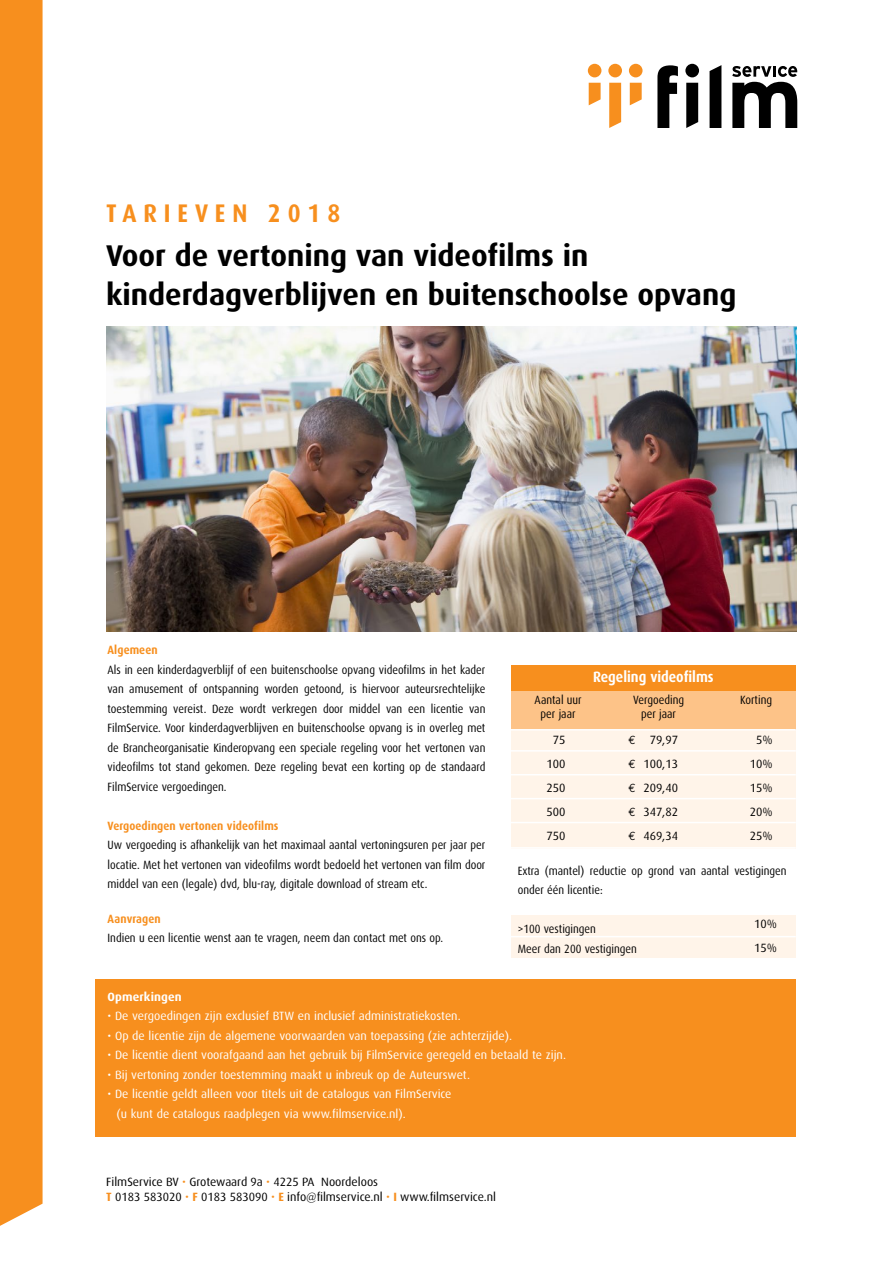
<style>
.page{position:relative;width:893px;height:1263px;background:#fff}
.page>*{position:absolute;margin:0;border:0;box-sizing:border-box;transform-origin:0 0}
.t1{font:700 30px/39px "Dax";color:#000}
.t2{font:700 25.5px "Dax";letter-spacing:.3em;color:#f78f1e;scale:.9 1}
.t3{font:700 15px "Dax";color:#fff;scale:.9 1}
.t4{font:12px/19.5px "Dax";color:#000;text-align:justify;scale:.9 1}
.t5{font:12px/19.5px "Dax";color:#fff}
.t6{font:12px/24px "Dax";color:#000;text-align:center}
.t7{font:700 12px "Dax";letter-spacing:.01em;color:#f78f1e;scale:.9 1}
.t8{font:700 12px "Dax";letter-spacing:.01em;color:#fff}
.s1{font-family:"Euro Mono"}
.s2{color:#f78f1e}
.s3{font-weight:700;color:#f78f1e}
</style>
<div class="page">
<div style="left:96px;top:979px;width:700px;height:158px;background:#f78f1e"></div>
<div style="left:0;top:0;width:43px;height:1226px;background:#f78f1e"></div>
<svg style="left:588px;top:64px;width:13px;height:41px"></svg>
<svg style="left:608px;top:64px;width:14px;height:64px"></svg>
<svg style="left:629px;top:64px;width:13px;height:41px"></svg>
<svg style="left:685px;top:64px;width:14px;height:64px"></svg>
<svg style="left:657px;top:65px;width:21px;height:63px"></svg>
<svg style="left:710px;top:65px;width:11px;height:63px"></svg>
<svg style="left:732px;top:66px;width:65px;height:62px"></svg>
<img style="left:106px;top:326px;width:691px;height:305px">
<div style="left:511px;top:666px;width:285px;height:183px;background:#fff4e9"></div>
<div style="left:511px;top:915px;width:285px;height:43px;background:#fff4e9"></div>
<div style="left:511px;top:690px;width:285px;height:39px;background:#fdc388"></div>
<hr style="left:511px;top:750px;width:285px;height:2px;background:#fff">
<hr style="left:511px;top:774px;width:285px;height:1px;background:#fff">
<hr style="left:511px;top:798px;width:285px;height:1px;background:#fff">
<hr style="left:511px;top:822px;width:285px;height:1px;background:#fff">
<hr style="left:511px;top:847px;width:285px;height:2px;background:#fff">
<hr style="left:511px;top:729px;width:285px;height:1px;background:#fff">
<div style="left:511px;top:666px;width:285px;height:25px;background:#f78f1e"></div>
<hr style="left:511px;top:936px;width:285px;height:1px;background:#fff">
<h2 class="t2" style="left:106px;top:199px;width:262px">TARIEVEN 2018</h2>
<h1 class="t1" style="left:106px;top:236px;width:632px">Voor de vertoning van videofilms in kinderdagverblijven en buitenschoolse opvang</h1>
<p class="t7" style="left:108px;top:643px;width:57px">Algemeen</p>
<p class="t4" style="left:108px;top:660px;width:421px">Als in een kinderdagverblijf of een buitenschoolse opvang videofilms in het kader van amusement of ontspanning worden getoond, is hiervoor auteursrechtelijke toestemming vereist. Deze wordt verkregen door middel van een licentie van FilmService. Voor kinderdagverblijven en buitenschoolse opvang is in overleg met de Brancheorganisatie Kinderopvang een speciale regeling voor het vertonen van videofilms tot stand gekomen. Deze regeling bevat een korting op de standaard FilmService vergoedingen.</p>
<p class="t7" style="left:108px;top:819px;width:191px">Vergoedingen vertonen videofilms</p>
<p class="t4" style="left:108px;top:835px;width:421px">Uw vergoeding is afhankelijk van het maximaal aantal vertoningsuren per jaar per locatie. Met het vertonen van videofilms wordt bedoeld het vertonen van film door middel van een (legale) dvd, blu-ray, digitale download of stream etc.</p>
<p class="t7" style="left:108px;top:912px;width:60px">Aanvragen</p>
<p class="t4" style="left:108px;top:928px;width:374px">Indien u een licentie wenst aan te vragen, neem dan contact met ons op.</p>
<p class="t3" style="left:593px;top:668px;width:135px">Regeling videofilms</p>
<p class="t4" style="left:534px;top:690px;width:54px">Aantal uur</p>
<p class="t4" style="left:633px;top:690px;width:58px">Vergoeding</p>
<p class="t4" style="left:740px;top:690px;width:37px">Korting</p>
<p class="t4" style="left:541px;top:704px;width:40px">per jaar</p>
<p class="t4" style="left:641px;top:704px;width:40px">per jaar</p>
<p class="t6" style="left:546px;top:728px;width:21px">75<br>100<br>250<br>500<br>750</p>
<p class="t6" style="left:750px;top:728px;width:24px">5%<br>10%<br>15%<br>20%<br>25%</p>
<p class="t6" style="left:629px;top:728px;width:51px;text-align:justify"><span class="s1">E</span> 79,97<br><span class="s1">E</span> 100,13<br><span class="s1">E</span> 209,40<br><span class="s1">E</span> 347,82<br><span class="s1">E</span> 469,34</p>
<p class="t4" style="left:518px;top:861px;width:300px">Extra (mantel) reductie op grond van aantal vestigingen onder één licentie:</p>
<p class="t4" style="left:518px;top:919px;width:134px">&gt;100 vestigingen<br>Meer dan 200 vestigingen</p>
<p class="t6" style="left:754px;top:912px;width:24px;text-align:left">10%<br>15%</p>
<p class="t8" style="left:108px;top:990px;width:76px">Opmerkingen</p>
<p class="t5" style="left:108px;top:1006px;width:355px">• De vergoedingen zijn exclusief BTW en inclusief administratiekosten.</p>
<p class="t5" style="left:108px;top:1026px;width:406px">• Op de licentie zijn de algemene voorwaarden van toepassing (zie achterzijde).</p>
<p class="t5" style="left:108px;top:1045px;width:460px">• De licentie dient voorafgaand aan het gebruik bij FilmService geregeld en betaald te zijn.</p>
<p class="t5" style="left:108px;top:1065px;width:364px">• Bij vertoning zonder toestemming maakt u inbreuk op de Auteurswet.</p>
<p class="t5" style="left:117px;top:1084px;width:336px;text-indent:-9px">• De licentie geldt alleen voor titels uit de catalogus van FilmService (u kunt de catalogus raadplegen via www.filmservice.nl).</p>
<p class="t6" style="left:106px;top:1175px;width:391px;line-height:15px;text-align:left">FilmService BV <span class="s2">•</span> Grotewaard 9a <span class="s2">•</span> 4225 PA Noordeloos<br><span class="s3">T</span> 0183 583020 <span class="s2">•</span> <span class="s3">F</span> 0183 583090 <span class="s2">•</span> <span class="s3">E</span> info@filmservice.nl <span class="s2">•</span> <span class="s3">I</span> www.filmservice.nl</p>
</div>
